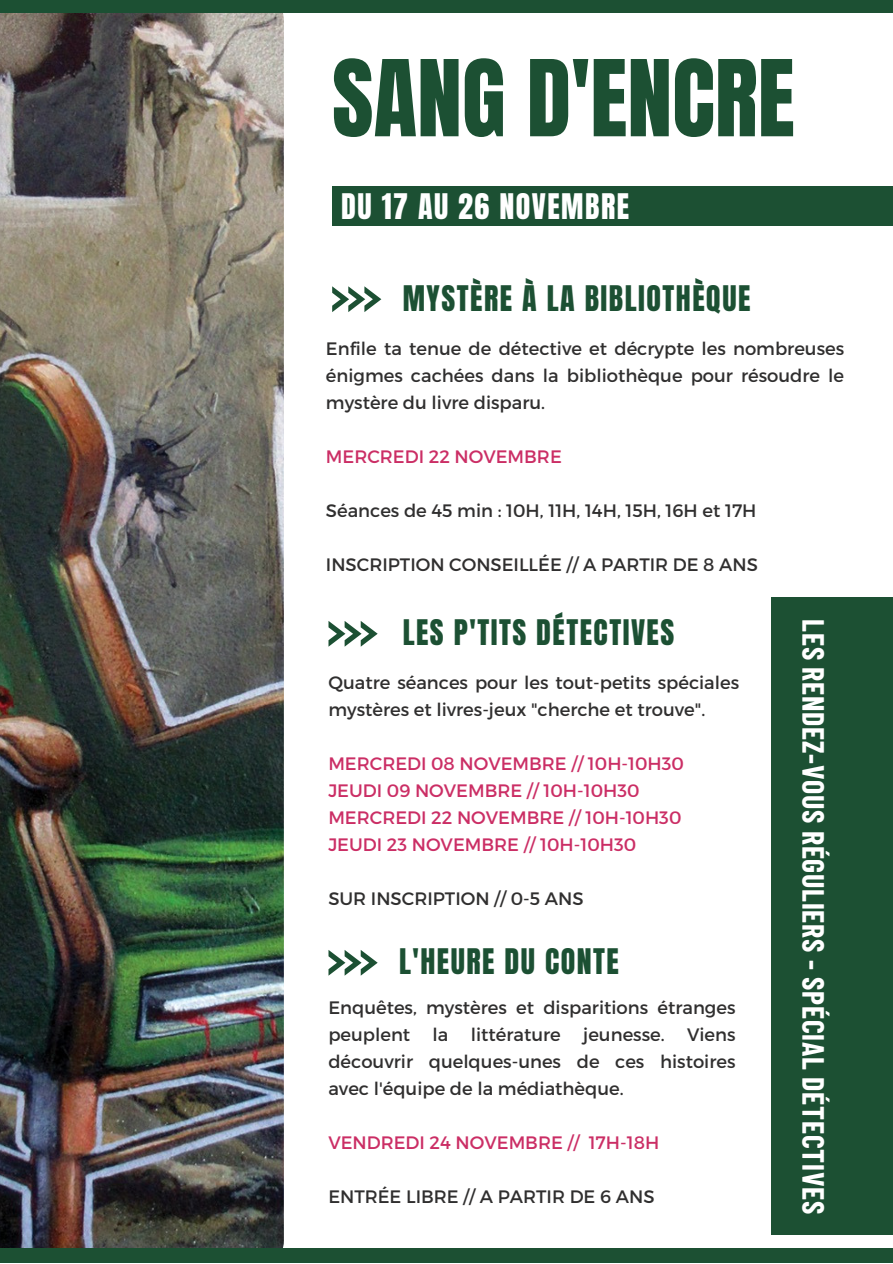
<style>
.page{position:relative;width:893px;height:1264px;background:#fff}
.page>*{position:absolute;margin:0;border:0;box-sizing:border-box;transform-origin:0 0}
.t1{font:89.85px "Anton";color:#1c5033}
.t2{font:30px "Anton";letter-spacing:.05em;color:#1c5033}
.t3{font:700 30px "Barlow Condensed";letter-spacing:.025em;color:#fff}
.t4{font:30px "Anton";letter-spacing:.05em;color:#fff}
.t5{font:18px/27px "Montserrat";color:#302f2f;text-align:justify}
.t6{font:18px "Montserrat";color:#cb2e65}
</style>
<div class="page">
<div style="left:771px;top:597px;width:121px;height:637px;background:#1c5033"></div>
<img style="left:0;top:12px;width:284px;height:1236px">
<div style="left:0;top:0;width:892px;height:12px;background:#1c5033"></div>
<div style="left:0;top:1248px;width:892px;height:14px;background:#1c5033"></div>
<svg style="left:332px;top:286px;width:49px;height:26px"></svg>
<div style="left:332px;top:186px;width:560px;height:39px;background:#1c5033"></div>
<svg style="left:328px;top:621px;width:49px;height:25px"></svg>
<svg style="left:328px;top:950px;width:49px;height:25px"></svg>
<p class="t1" style="left:332px;top:34px;width:464px">SANG D'ENCRE</p>
<p class="t4" style="left:341px;top:185px;width:289px">DU 17 AU 26 NOVEMBRE</p>
<p class="t2" style="left:402px;top:276px;width:349px">MYSTÈRE À LA BIBLIOTHÈQUE</p>
<p class="t5" style="left:326px;top:334px;width:519px">Enfile ta tenue de détective et décrypte les nombreuses énigmes cachées dans la bibliothèque pour résoudre le mystère du livre disparu.</p>
<p class="t6" style="left:326px;top:444px;width:237px">MERCREDI 22 NOVEMBRE</p>
<p class="t5" style="left:326px;top:496px;width:432px">Séances de 45 min : 10H, 11H, 14H, 15H, 16H et 17H</p>
<p class="t5" style="left:326px;top:550px;width:433px">INSCRIPTION CONSEILLÉE // A PARTIR DE 8 ANS</p>
<p class="t2" style="left:402px;top:611px;width:273px">LES P'TITS DÉTECTIVES</p>
<p class="t5" style="left:328px;top:668px;width:412px">Quatre séances pour les tout-petits spéciales mystères et livres-jeux "cherche et trouve".</p>
<p class="t6" style="left:328px;top:752px;width:357px">MERCREDI 08 NOVEMBRE // 10H-10H30</p>
<p class="t6" style="left:328px;top:779px;width:312px">JEUDI 09 NOVEMBRE // 10H-10H30</p>
<p class="t6" style="left:328px;top:806px;width:354px">MERCREDI 22 NOVEMBRE // 10H-10H30</p>
<p class="t6" style="left:328px;top:833px;width:309px">JEUDI 23 NOVEMBRE // 10H-10H30</p>
<p class="t5" style="left:328px;top:884px;width:257px">SUR INSCRIPTION // 0-5 ANS</p>
<p class="t2" style="left:399px;top:940px;width:221px">L'HEURE DU CONTE</p>
<p class="t5" style="left:328px;top:993px;width:408px">Enquêtes, mystères et disparitions étranges peuplent la littérature jeunesse. Viens découvrir quelques-unes de ces histoires avec l'équipe de la médiathèque.</p>
<p class="t6" style="left:328px;top:1130px;width:332px">VENDREDI 24 NOVEMBRE // 17H-18H</p>
<p class="t5" style="left:328px;top:1181px;width:327px">ENTRÉE LIBRE // A PARTIR DE 6 ANS</p>
<p class="t3" style="left:832px;top:619px;width:596px;rotate:90deg">LES RENDEZ-VOUS RÉGULIERS - SPÉCIAL DÉTECTIVES</p>
</div>
